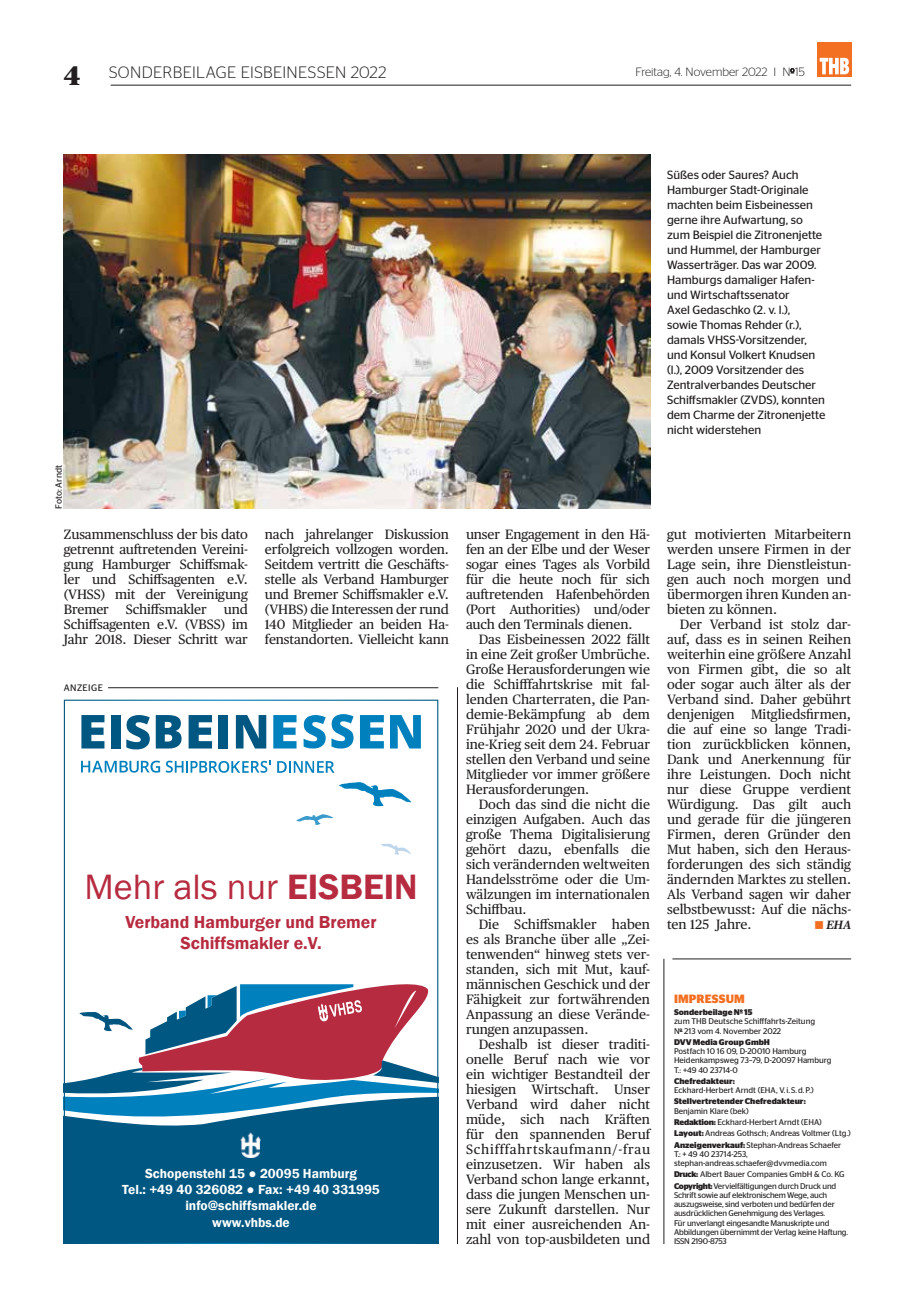
<style>
.page{position:relative;width:915px;height:1297px;background:#fff}
.page>*{position:absolute;margin:0;border:0;box-sizing:border-box;transform-origin:0 0}
.t1{font:36.15px "Franklin Gothic";color:#b72b40}
.t2{font:900 27px "Publico Headline";color:#231f20}
.t3{font:600 17.85px/21.5px "Franklin Gothic";color:#b72b40;text-align:center}
.t4{font:300 16.5px "Stag Sans";letter-spacing:.02em;color:#231f20}
.t5{font:13.5px/15px "Publico Text";color:#231f20;text-align:justify}
.t6{font:600 13.5px/16.2px "Franklin Gothic";color:#fff;text-align:center}
.t7{font:12px/15px "Stag Sans";color:#231f20}
.t8{font:300 12px "Stag Sans";color:#231f20}
.t9{font:700 12px "Stag Sans";letter-spacing:.01em;color:#f36f21}
.t10{font:italic 600 12px "Publico Text";color:#231f20}
.t11{font:9.3px "Stag Sans";letter-spacing:.05em;color:#231f20}
.t12{font:9px "Stag Sans";color:#231f20}
.t13{font:8.25px/9.1px "Stag Sans";letter-spacing:-.015em;color:#231f20}
.t14{font:700 8.25px "Stag Sans";color:#231f20}
.s1{font-weight:600}
.s2{color:#f36f21}
.s3{font-weight:700}
</style>
<div class="page">
<hr style="left:111px;top:85px;width:739px;height:1px;background:#231f20">
<svg style="left:790px;top:68px;width:4px;height:6px"></svg>
<div style="left:816px;top:43px;width:34px;height:34px;background:#f36f21"></div>
<svg style="left:819px;top:58px;width:29px;height:16px"></svg>
<hr style="left:108px;top:687px;width:330px;height:1px;background:#231f20">
<svg style="left:66px;top:984px;width:370px;height:106px"></svg>
<svg style="left:66px;top:1090px;width:370px;height:152px;background:#0e648d"></svg>
<svg style="left:81px;top:715px;width:23px;height:33px"></svg>
<div style="left:112px;top:715px;width:9px;height:33px;background:#005781"></div>
<svg style="left:126px;top:715px;width:24px;height:34px"></svg>
<svg style="left:156px;top:715px;width:25px;height:33px"></svg>
<svg style="left:188px;top:715px;width:24px;height:33px"></svg>
<div style="left:219px;top:715px;width:9px;height:33px;background:#005781"></div>
<svg style="left:236px;top:715px;width:30px;height:33px"></svg>
<svg style="left:273px;top:715px;width:23px;height:33px"></svg>
<svg style="left:303px;top:715px;width:22px;height:33px"></svg>
<svg style="left:331px;top:714px;width:22px;height:34px"></svg>
<svg style="left:360px;top:715px;width:24px;height:33px"></svg>
<svg style="left:390px;top:715px;width:31px;height:33px"></svg>
<svg style="left:81px;top:761px;width:79px;height:12px"></svg>
<svg style="left:166px;top:761px;width:105px;height:12px"></svg>
<svg style="left:277px;top:761px;width:57px;height:12px"></svg>
<svg style="left:339px;top:782px;width:72px;height:24px"></svg>
<svg style="left:296px;top:814px;width:37px;height:11px"></svg>
<svg style="left:381px;top:844px;width:30px;height:11px"></svg>
<img style="left:240px;top:1132px;width:21px;height:26px">
<hr style="left:672px;top:959px;width:178px;height:1px;background:#231f20">
<hr style="left:663px;top:959px;width:1px;height:285px;background:#231f20">
<hr style="left:457px;top:687px;width:1px;height:557px;background:#231f20">
<img style="left:64px;top:155px;width:585px;height:354px">
<h2 class="t2" style="left:64px;top:56px;width:18px">4</h2>
<p class="t4" style="left:109px;top:63px;width:279px">SONDERBEILAGE EISBEINESSEN 2022</p>
<p class="t12" style="left:53px;top:509px;width:45px;rotate:-90deg">Foto: Arndt</p>
<p class="t8" style="left:635px;top:66px;width:171px">Freitag, 4. November 2022 I N<sup>o</sup> 15</p>
<p class="t7" style="left:666px;top:167px;width:160px">Süßes oder Saures? Auch<br>Hamburger Stadt-Originale machten beim Eisbeinessen gerne ihre Aufwartung, so zum Beispiel die Zitronenjette und Hummel, der Hamburger<br>Wasserträger. Das war 2009.<br>Hamburgs damaliger Hafen&shy;und Wirtschaftssenator<br>Axel Gedaschko (2. v. l.),<br>sowie Thomas Rehder (r.), damals VHSS-Vorsitzender, und Konsul Volkert Knudsen (l.), 2009 Vorsitzender des<br>Zentralverbandes Deutscher<br>Schiffsmakler (ZVDS), konnten dem Charme der Zitronenjette nicht widerstehen</p>
<p class="t5" style="left:265px;top:526px;width:185px">nach jahrelanger Diskussion erfolgreich vollzogen worden.<br>Seitdem vertritt die Geschäfts&shy;stelle als Verband Hamburger und Bremer Schiffsmakler e.V. (VHBS) die Interessen der rund 140 Mitglieder an beiden Ha&shy;fenstandorten. Vielleicht kann</p>
<p class="t5" style="left:466px;top:526px;width:185px">unser Engagement in den Hä&shy;fen an der Elbe und der Weser sogar eines Tages als Vorbild für die heute noch für sich auftretenden Hafenbehörden (Port Authorities) und/oder auch den Terminals dienen.</p>
<p class="t5" style="left:64px;top:526px;width:185px">Zusammenschluss der bis dato getrennt auftretenden Vereini&shy;gung Hamburger Schiffsmak&shy;ler und Schiffsagenten e.V. (VHSS) mit der Vereinigung Bremer</p>
<p class="t5" style="left:126px;top:601px;width:82px">Schiffsmakler</p>
<p class="t5" style="left:64px;top:601px;width:185px;text-indent:160px">und Schiffsagenten e.V. (VBSS) im Jahr 2018. Dieser Schritt war</p>
<p class="t5" style="left:466px;top:631px;width:185px;text-indent:13px">Das Eisbeinessen 2022 fällt in eine Zeit großer Umbrüche.<br>Große Herausforderungen wie die Schifffahrtskrise mit fal&shy;lenden Charterraten, die Pan&shy;demie-Bekämpfung ab dem Frühjahr 2020 und der Ukra&shy;ine-Krieg seit dem 24. Februar stellen den Verband und seine Mitglieder vor immer größere Herausforderungen.</p>
<p class="t5" style="left:466px;top:796px;width:185px;text-indent:13px">Doch das sind die nicht die einzigen Aufgaben. Auch das große Thema Digitalisierung gehört dazu, ebenfalls die sich verändernden weltweiten Handelsströme oder die Um&shy;wälzungen im internationalen Schiffbau.</p>
<p class="t5" style="left:466px;top:916px;width:185px;text-indent:13px">Die Schiffsmakler haben es als Branche über alle „Zei&shy;tenwenden“ hinweg stets ver&shy;standen, sich mit Mut, kauf&shy;männischen Geschick und der Fähigkeit zur fortwährenden Anpassung an diese Verände&shy;rungen anzupassen.</p>
<p class="t5" style="left:466px;top:1036px;width:185px;text-indent:13px">Deshalb ist dieser traditi&shy;onelle Beruf nach wie vor ein wichtiger Bestandteil der hiesigen Wirtschaft. Unser Verband wird daher nicht müde, sich nach Kräften für den spannenden Beruf Schifffahrtskaufmann/-frau einzusetzen. Wir haben als Verband schon lange erkannt, dass die jungen Menschen un&shy;sere Zukunft darstellen. Nur mit einer ausreichenden An&shy;zahl von top-ausbildeten und</p>
<p class="t11" style="left:64px;top:682px;width:41px">ANZEIGE</p>
<h1 class="t1" style="left:85px;top:865px;width:334px">Mehr als nur <span class="s1">EISBEIN</span></h1>
<h3 class="t3" style="left:125px;top:911px;width:252px">Verband Hamburger und Bremer<br>Schiffsmakler e.V.</h3>
<p class="t6" style="left:122px;top:1165px;width:259px">Schopenstehl 15 ● 20095 Hamburg<br>Tel.: +49 40 326082 ● Fax: +49 40 331995 info@schiffsmakler.de<br>www.vhbs.de</p>
<p class="t5" style="left:667px;top:526px;width:185px">gut motivierten Mitarbeitern werden unsere Firmen in der Lage sein, ihre Dienstleistun&shy;gen auch noch morgen und übermorgen ihren Kunden an&shy;bieten zu können.</p>
<p class="t5" style="left:667px;top:616px;width:185px;text-indent:13px">Der Verband ist stolz dar&shy;auf, dass es in seinen Reihen weiterhin eine größere Anzahl von Firmen gibt, die so alt oder sogar auch älter als der Verband sind. Daher gebührt denjenigen Mitgliedsfirmen, die auf eine so lange Tradi&shy;tion zurückblicken können, Dank und Anerkennung für ihre Leistungen. Doch nicht nur diese Gruppe verdient Würdigung. Das gilt auch und gerade für die jüngeren Firmen, deren Gründer den Mut haben, sich den Heraus&shy;forderungen des sich ständig ändernden Marktes zu stellen.<br>Als Verband sagen wir daher selbstbewusst: Auf die nächs&shy;ten 125 Jahre.</p>
<p class="t10" style="left:813px;top:915px;width:38px"><span class="s2">■</span> EHA</p>
<p class="t9" style="left:674px;top:992px;width:72px">IMPRESSUM</p>
<p class="t13" style="left:673px;top:1008px;width:142px"><span class="s3">Sonderbeilage N</span><sup>o</sup> <span class="s3">15<br></span>zum THB Deutsche Schifffahrts-Zeitung<br>N<sup>o</sup> 213 vom 4. November 2022</p>
<p class="t14" style="left:673px;top:1037px;width:97px">DVV Media Group GmbH</p>
<p class="t13" style="left:673px;top:1047px;width:159px">Postfach 10 16 09, D-20010 Hamburg<br>Heidenkampsweg 73–79, D-20097 Hamburg<br>T.: +49 40 23714-0</p>
<p class="t14" style="left:673px;top:1076px;width:62px">Chefredakteur:</p>
<p class="t13" style="left:673px;top:1085px;width:141px">Eckhard-Herbert Arndt (EHA, V. i.S.d.P.)</p>
<p class="t14" style="left:673px;top:1097px;width:133px">Stellvertretender Chefredakteur:</p>
<p class="t13" style="left:673px;top:1105px;width:178px;line-height:11.4px">Benjamin Klare (bek)<br><span class="s3">Redaktion:</span> Eckhard-Herbert Arndt (EHA)<br><span class="s3">Layout:</span> Andreas Gothsch; Andreas Voltmer (Ltg.)<br><span class="s3">Anzeigenverkauf:</span> Stephan-Andreas Schaefer</p>
<p class="t13" style="left:673px;top:1149px;width:154px">T.: + 49 40 23714-253, stephan-andreas.schaefer@dvvmedia.com</p>
<p class="t13" style="left:673px;top:1169px;width:172px;line-height:11.4px"><span class="s3">Druck:</span> Albert Bauer Companies GmbH &amp; Co. KG<br><span class="s3">Copyright:</span> Vervielfältigungen durch Druck und</p>
<p class="t13" style="left:673px;top:1190px;width:175px">Schrift sowie auf elektronischem Wege, auch auszugsweise, sind verboten und bedürfen der ausdrücklichen Genehmigung des Verlages.<br>Für unverlangt eingesandte Manuskripte und Abbildungen übernimmt der Verlag keine Haftung.<br>ISSN 2190-8753</p>
</div>
